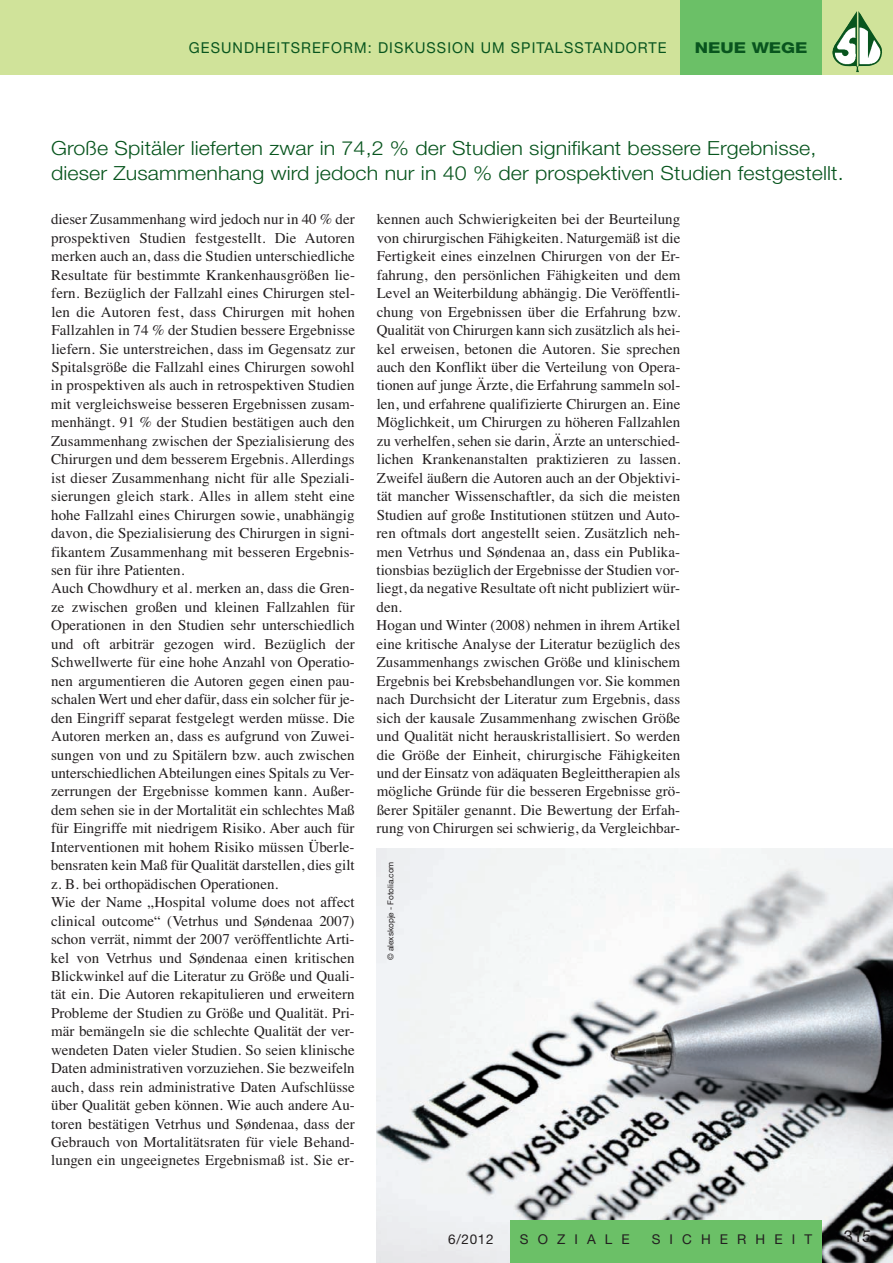
<style>
.page{position:relative;width:893px;height:1263px;background:#fff}
.page>*{position:absolute;margin:0;border:0;box-sizing:border-box;transform-origin:0 0}
.t1{font:300 19.5px/25px "Helvetica Neue";letter-spacing:.005em;color:#08551e;scale:1.1 1}
.t2{font:16.5px "Helvetica Neue";color:#231f20}
.t3{font:15px/18.5px "Times";letter-spacing:.005em;color:#231f20}
.t4{font:15px "Helvetica Neue";letter-spacing:.075em;color:#08551e;scale:.96 1}
.t5{font:800 15px "Helvetica Neue";color:#08551e;scale:1.2 1}
.t6{font:13.5px "Helvetica Neue";letter-spacing:.675em;color:#231f20}
.t7{font:8.25px "Helvetica Neue";letter-spacing:-.005em;color:#231f20}
</style>
<div class="page">
<img style="left:376px;top:848px;width:517px;height:415px">
<div style="left:0;top:0;width:893px;height:74px;background:#d0e39a"></div>
<img style="left:832px;top:11px;width:50px;height:61px">
<div style="left:680px;top:0;width:142px;height:74px;background:#6bc067"></div>
<div style="left:510px;top:1220px;width:312px;height:43px;background:#6bc067"></div>
<p class="t4" style="left:189px;top:43px;width:499px">GESUNDHEITSREFORM: DISKUSSION UM SPITALSSTANDORTE</p>
<p class="t5" style="left:695px;top:43px;width:96px">NEUE WEGE</p>
<h1 class="t1" style="left:51px;top:135px;width:722px">Große Spitäler lieferten zwar in 74,2 % der Studien signifikant bessere Ergebnisse, dieser Zusammenhang wird jedoch nur in 40 % der prospektiven Studien festgestellt.</h1>
<p class="t3" style="left:51px;top:210px;width:306px">dieser Zusammenhang wird jedoch nur in 40 % der prospektiven Studien festgestellt. Die Autoren merken auch an, dass die Studien unterschiedliche Resultate für bestimmte Krankenhausgrößen lie&shy;fern. Bezüglich der Fallzahl eines Chirurgen stel&shy;len die Autoren fest, dass Chirurgen mit hohen Fallzahlen in 74 % der Studien bessere Ergebnisse liefern. Sie unterstreichen, dass im Gegensatz zur Spitalsgröße die Fallzahl eines Chirurgen sowohl in prospektiven als auch in retrospektiven Studien mit vergleichsweise besseren Ergebnissen zusam&shy;menhängt. 91 % der Studien bestätigen auch den Zusammenhang zwischen der Spezialisierung des Chirurgen und dem besserem Ergebnis. Allerdings ist dieser Zusammenhang nicht für alle Speziali&shy;sierungen gleich stark. Alles in allem steht eine hohe Fallzahl eines Chirurgen sowie, unabhängig davon, die Spezialisierung des Chirurgen in signi&shy;fikantem Zusammenhang mit besseren Ergebnis&shy;sen für ihre Patienten.<br>Auch Chowdhury et al. merken an, dass die Gren&shy;ze zwischen großen und kleinen Fallzahlen für Operationen in den Studien sehr unterschiedlich und oft arbiträr gezogen wird. Bezüglich der Schwellwerte für eine hohe Anzahl von Operatio&shy;nen argumentieren die Autoren gegen einen pau&shy;schalen Wert und eher dafür, dass ein solcher für je&shy;den Eingriff separat festgelegt werden müsse. Die Autoren merken an, dass es aufgrund von Zuwei&shy;sungen von und zu Spitälern bzw. auch zwischen unterschiedlichen Abteilungen eines Spitals zu Ver&shy;zerrungen der Ergebnisse kommen kann. Außer&shy;dem sehen sie in der Mortalität ein schlechtes Maß für Eingriffe mit niedrigem Risiko. Aber auch für Interventionen mit hohem Risiko müssen Überle&shy;bensraten kein Maß für Qualität darstellen, dies gilt z. B. bei orthopädischen Operationen.<br>Wie der Name „Hospital volume does not affect clinical outcome“ (Vetrhus und Søndenaa 2007) schon verrät, nimmt der 2007 veröffentlichte Arti&shy;kel von Vetrhus und Søndenaa einen kritischen Blickwinkel auf die Literatur zu Größe und Quali&shy;tät ein. Die Autoren rekapitulieren und erweitern Probleme der Studien zu Größe und Qualität. Pri&shy;mär bemängeln sie die schlechte Qualität der ver&shy;wendeten Daten vieler Studien. So seien klinische Daten administrativen vorzuziehen. Sie bezweifeln auch, dass rein administrative Daten Aufschlüsse über Qualität geben können. Wie auch andere Au&shy;toren bestätigen Vetrhus und Søndenaa, dass der Gebrauch von Mortalitätsraten für viele Behand&shy;lungen ein ungeeignetes Ergebnismaß ist. Sie er-</p>
<p class="t3" style="left:376px;top:210px;width:306px">kennen auch Schwierigkeiten bei der Beurteilung von chirurgischen Fähigkeiten. Naturgemäß ist die Fertigkeit eines einzelnen Chirurgen von der Er&shy;fahrung, den persönlichen Fähigkeiten und dem Level an Weiterbildung abhängig. Die Veröffentli&shy;chung von Ergebnissen über die Erfahrung bzw.<br>Qualität von Chirurgen kann sich zusätzlich als hei&shy;kel erweisen, betonen die Autoren. Sie sprechen auch den Konflikt über die Verteilung von Opera&shy;tionen auf junge Ärzte, die Erfahrung sammeln sol&shy;len, und erfahrene qualifizierte Chirurgen an. Eine Möglichkeit, um Chirurgen zu höheren Fallzahlen zu verhelfen, sehen sie darin, Ärzte an unterschied&shy;lichen Krankenanstalten praktizieren zu lassen.<br>Zweifel äußern die Autoren auch an der Objektivi&shy;tät mancher Wissenschaftler, da sich die meisten Studien auf große Institutionen stützen und Auto&shy;ren oftmals dort angestellt seien. Zusätzlich neh&shy;men Vetrhus und Søndenaa an, dass ein Publika&shy;tionsbias bezüglich der Ergebnisse der Studien vor&shy;liegt, da negative Resultate oft nicht publiziert wür&shy;den.<br>Hogan und Winter (2008) nehmen in ihrem Artikel eine kritische Analyse der Literatur bezüglich des Zusammenhangs zwischen Größe und klinischem Ergebnis bei Krebsbehandlungen vor. Sie kommen nach Durchsicht der Literatur zum Ergebnis, dass sich der kausale Zusammenhang zwischen Größe und Qualität nicht herauskristallisiert. So werden die Größe der Einheit, chirurgische Fähigkeiten und der Einsatz von adäquaten Begleittherapien als mögliche Gründe für die besseren Ergebnisse grö&shy;ßerer Spitäler genannt. Die Bewertung der Erfah&shy;rung von Chirurgen sei schwierig, da Vergleichbar-</p>
<p class="t7" style="left:388px;top:960px;width:100px;rotate:-90deg">© alexskopje - Fotolia.com</p>
<p class="t6" style="left:448px;top:1234px;width:47px">6/2012</p>
<p class="t6" style="left:520px;top:1234px;width:111px">SOZIALE</p>
<p class="t6" style="left:652px;top:1234px;width:162px">SICHERHEIT</p>
<p class="t2" style="left:844px;top:1230px;width:29px">315</p>
</div>
